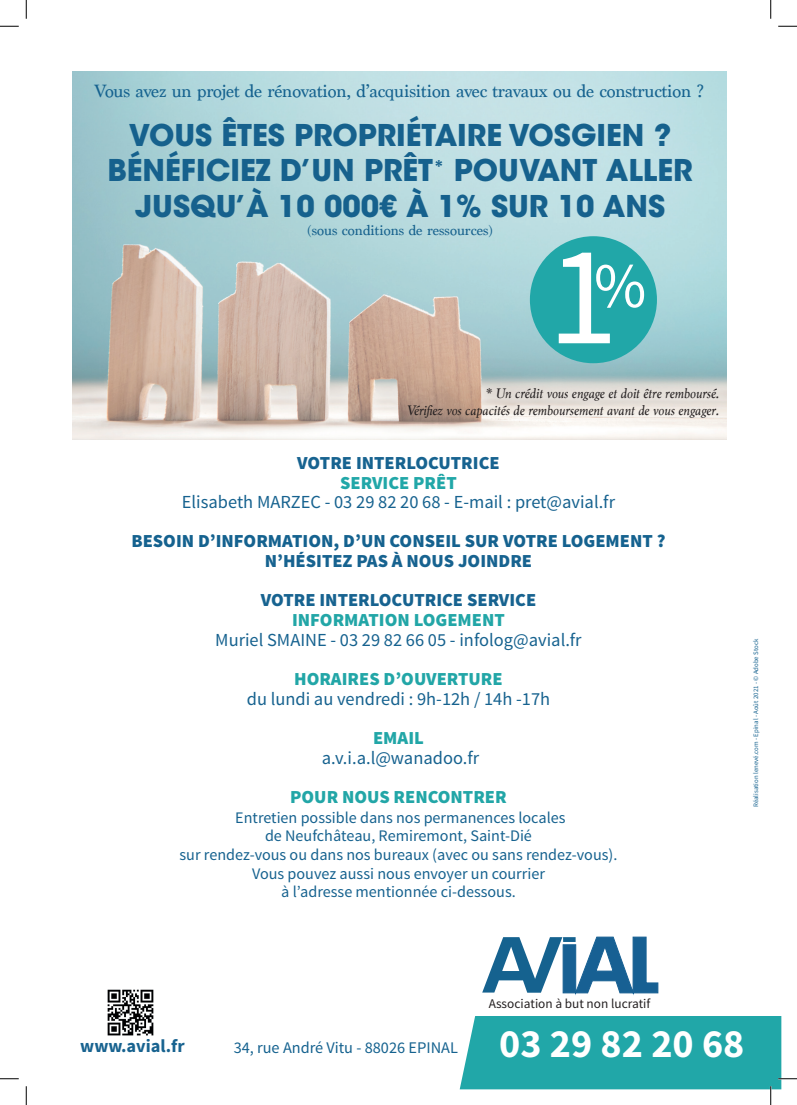
<style>
.page{position:relative;width:797px;height:1105px;background:#fff}
.page>*{position:absolute;margin:0;border:0;box-sizing:border-box;transform-origin:0 0}
.t1{font:142px "Source Sans Pro";color:#fff}
.t2{font:63.5px "Source Sans Pro";color:#fff}
.t3{font:700 40.12px "Source Sans Pro";color:#fff}
.t4{font:700 29.75px/35.4px "ITC Avant Garde Std";color:#16618d;text-align:center}
.t5{font:18.75px "Marion";letter-spacing:-.01em;color:#15628f}
.t6{font:18.38px "Source Sans Pro";color:#16628f}
.t7{font:900 18.38px/39.4px "Source Sans Pro";color:#176390}
.t8{font:900 18.38px "Source Sans Pro";color:#22a6a7}
.t9{font:900 18.38px "Source Sans Pro";color:#15628f}
.t10{font:900 18.38px "Source Sans Pro";color:#21a7a8}
.t11{font:700 18.25px "Source Sans Pro";color:#186390}
.t12{font:16.25px "Source Sans Pro";color:#15628f}
.t13{font:16.12px/18.6px "Source Sans Pro";color:#16628f;text-align:center}
.t14{font:14.88px "Marion";color:#16618d}
.t15{font:italic 14.5px/17px "Marion";color:#231f20;text-align:right}
.t16{font:13.25px "Source Sans Pro";color:#231f20}
.t17{font:6.75px "Source Sans Pro";color:#15628f}
</style>
<div class="page">
<img style="left:72px;top:71px;width:654px;height:368px">
<div style="left:530px;top:236px;width:127px;height:127px;background:#21a7a8;border-radius:50%"></div>
<svg style="left:482px;top:937px;width:176px;height:57px"></svg>
<img style="left:107px;top:989px;width:47px;height:47px">
<svg style="left:0;top:25px;width:19px;height:2px"></svg>
<svg style="left:778px;top:25px;width:19px;height:2px"></svg>
<svg style="left:0;top:1078px;width:19px;height:1px"></svg>
<svg style="left:25px;top:0;width:2px;height:19px"></svg>
<svg style="left:25px;top:1086px;width:2px;height:19px"></svg>
<svg style="left:770px;top:0;width:1px;height:19px"></svg>
<svg style="left:459px;top:1016px;width:338px;height:89px"></svg>
<p class="t5" style="left:94px;top:80px;width:611px">Vous avez un projet de rénovation, d’acquisition avec travaux ou de construction ?</p>
<h3 class="t4" style="left:107px;top:117px;width:586px">VOUS ÊTES PROPRIÉTAIRE VOSGIEN ?<br>BÉNÉFICIEZ D’UN PRÊT<sup>*</sup> POUVANT ALLER<br>JUSQU’À 10 000€ À 1% SUR 10 ANS</h3>
<p class="t14" style="left:307px;top:221px;width:187px">(sous conditions de ressources)</p>
<h1 class="t1" style="left:547px;top:208px;width:72px">1</h1>
<h2 class="t2" style="left:594px;top:247px;width:54px">%</h2>
<p class="t15" style="left:406px;top:385px;width:313px">* Un crédit vous engage et doit être remboursé.<br>Vérifiez vos capacités de remboursement avant de vous engager.</p>
<p class="t7" style="left:297px;top:444px;width:204px">VOTRE INTERLOCUTRICE</p>
<p class="t10" style="left:340px;top:470px;width:118px">SERVICE PRÊT</p>
<p class="t6" style="left:182px;top:491px;width:434px">Elisabeth MARZEC - 03 29 82 20 68 - E-mail : pret@avial.fr</p>
<p class="t9" style="left:131px;top:529px;width:535px">BESOIN D’INFORMATION, D’UN CONSEIL SUR VOTRE LOGEMENT ?</p>
<p class="t7" style="left:261px;top:542px;width:277px">N’HÉSITEZ PAS À NOUS JOINDRE<br>VOTRE INTERLOCUTRICE SERVICE</p>
<p class="t8" style="left:292px;top:608px;width:214px">INFORMATION LOGEMENT</p>
<p class="t6" style="left:215px;top:628px;width:368px">Muriel SMAINE - 03 29 82 66 05 - infolog@avial.fr</p>
<p class="t8" style="left:294px;top:667px;width:210px">HORAIRES D’OUVERTURE</p>
<p class="t6" style="left:247px;top:687px;width:305px">du lundi au vendredi : 9h-12h / 14h -17h</p>
<p class="t8" style="left:373px;top:726px;width:52px">EMAIL</p>
<p class="t6" style="left:322px;top:746px;width:159px">a.v.i.a.l@wanadoo.fr</p>
<p class="t8" style="left:290px;top:785px;width:218px">POUR NOUS RENCONTRER</p>
<p class="t13" style="left:179px;top:808px;width:439px">Entretien possible dans nos permanences locales<br>de Neufchâteau, Remiremont, Saint-Dié<br>sur rendez-vous ou dans nos bureaux (avec ou sans rendez-vous).<br>Vous pouvez aussi nous envoyer un courrier<br>à l’adresse mentionnée ci-dessous.</p>
<p class="t17" style="left:751px;top:807px;width:170px;rotate:-90deg">Réalisation lenevé.com - Epinal - Août 2021 - © Adobe Stock</p>
<p class="t16" style="left:489px;top:995px;width:163px">Association à but non lucratif</p>
<p class="t11" style="left:80px;top:1034px;width:106px">www.avial.fr</p>
<p class="t12" style="left:234px;top:1037px;width:226px">34, rue André Vitu - 88026 EPINAL</p>
<h3 class="t3" style="left:499px;top:1018px;width:247px">03 29 82 20 68</h3>
</div>
